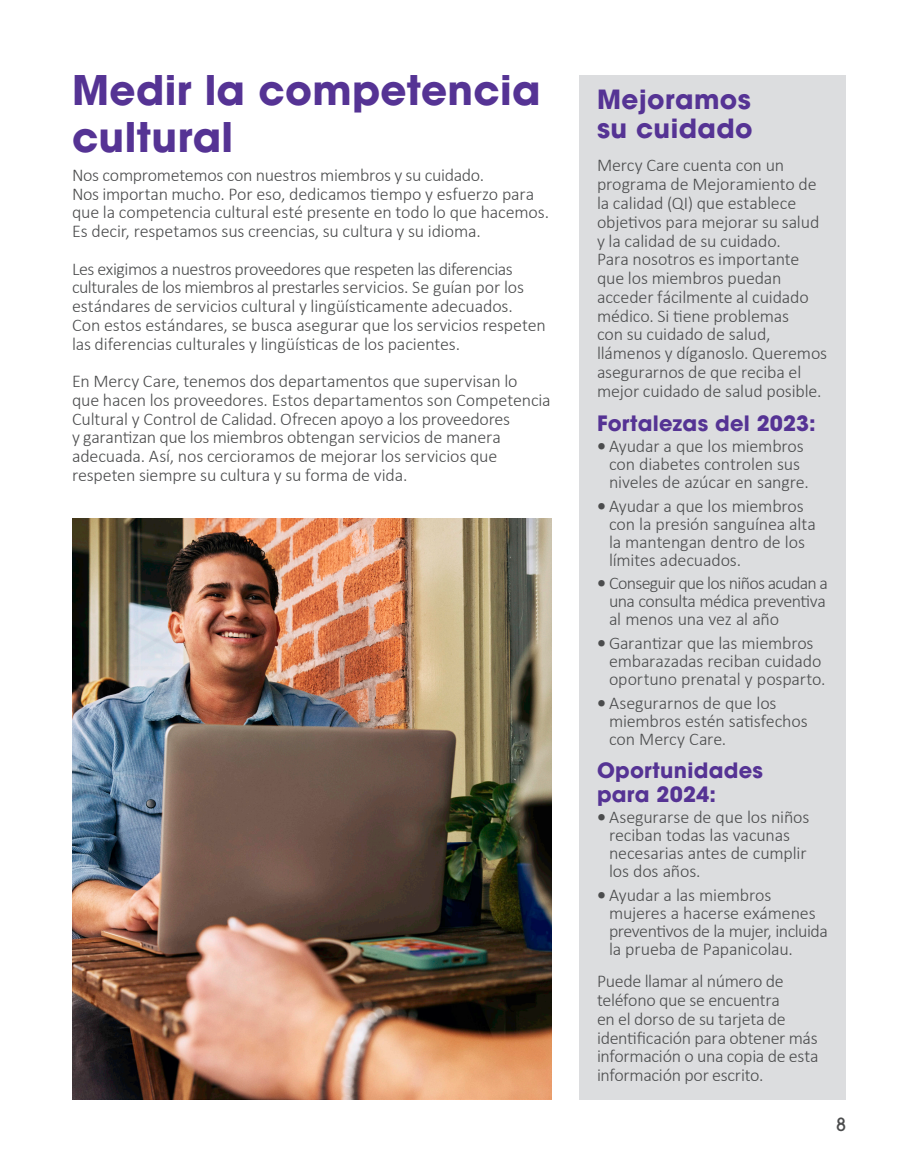
<style>
.page{position:relative;width:918px;height:1175px;background:#fff}
.page>*{position:absolute;margin:0;border:0;box-sizing:border-box;transform-origin:0 0}
.t1{font:700 40.5px/46.5px "ITC Avant Garde Pro";letter-spacing:.01em;color:#553394}
.t2{font:700 26.25px/28.5px "ITC Avant Garde Pro";letter-spacing:.015em;color:#553394}
.t3{font:700 21px/24px "ITC Avant Garde Pro";letter-spacing:.01em;color:#553394}
.t4{font:300 18px/18.8px "Calibri";letter-spacing:-.01em;color:#4b4c4d}
.t5{font:500 18px "ITC Avant Garde Pro";color:#4b4c4d}
.s1{font-weight:700}
</style>
<div class="page">
<div style="left:579px;top:75px;width:267px;height:1025px;background:#dcdddf"></div>
<img style="left:72px;top:518px;width:480px;height:581px">
<h2 class="t1" style="left:72px;top:66px;width:470px">Medir la competencia cultural</h2>
<p class="t4" style="left:72px;top:165px;width:479px">Nos comprometemos con nuestros miembros y su cuidado.<br>Nos importan mucho. Por eso, dedicamos tiempo y esfuerzo para que la competencia cultural esté presente en todo lo que hacemos.<br>Es decir, respetamos sus creencias, su cultura y su idioma.</p>
<p class="t4" style="left:72px;top:259px;width:475px">Les exigimos a nuestros proveedores que respeten las diferencias culturales de los miembros al prestarles servicios. Se guían por los estándares de servicios cultural y lingüísticamente adecuados.<br>Con estos estándares, se busca asegurar que los servicios respeten las diferencias culturales y lingüísticas de los pacientes.</p>
<p class="t4" style="left:72px;top:371px;width:480px">En Mercy Care, tenemos dos departamentos que supervisan lo<br>que hacen los proveedores. Estos departamentos son Competencia Cultural y Control de Calidad. Ofrecen apoyo a los proveedores<br>y garantizan que los miembros obtengan servicios de manera adecuada. Así, nos cercioramos de mejorar los servicios que respeten siempre su cultura y su forma de vida.</p>
<h3 class="t2" style="left:597px;top:85px;width:157px">Mejoramos su cuidado</h3>
<p class="t4" style="left:597px;top:156px;width:232px">Mercy Care cuenta con un programa de Mejoramiento de la calidad (QI) que establece objetivos para mejorar su salud y la calidad de su cuidado.<br>Para nosotros es importante que los miembros puedan acceder fácilmente al cuidado médico. Si tiene problemas<br>con su cuidado de salud, llámenos y díganoslo. Queremos asegurarnos de que reciba el mejor cuidado de salud posible.</p>
<h3 class="t3" style="left:597px;top:411px;width:220px">Fortalezas del 2023:</h3>
<p class="t4" style="left:609px;top:437px;width:201px;line-height:18px;text-indent:-12px"><span class="s1">•</span> Ayudar a que los miembros con diabetes controlen sus niveles de azúcar en sangre.</p>
<p class="t4" style="left:609px;top:496px;width:208px;line-height:18px;text-indent:-12px"><span class="s1">•</span> Ayudar a que los miembros con la presión sanguínea alta la mantengan dentro de los límites adecuados.</p>
<p class="t4" style="left:609px;top:574px;width:221px;line-height:18px;text-align:justify;text-indent:-12px"><span class="s1">•</span> Conseguir que los niños acudan a una consulta médica preventiva al menos una vez al año</p>
<p class="t4" style="left:609px;top:634px;width:218px;line-height:18px;text-indent:-12px"><span class="s1">•</span> Garantizar que las miembros embarazadas reciban cuidado oportuno prenatal y posparto.</p>
<p class="t4" style="left:609px;top:693px;width:200px;line-height:18px;text-indent:-12px"><span class="s1">•</span> Asegurarnos de que los miembros estén satisfechos con Mercy Care.</p>
<h3 class="t3" style="left:597px;top:758px;width:167px">Oportunidades para 2024:</h3>
<p class="t4" style="left:609px;top:808px;width:202px;line-height:18px;text-indent:-12px"><span class="s1">•</span> Asegurarse de que los niños reciban todas las vacunas necesarias antes de cumplir los dos años.</p>
<p class="t4" style="left:609px;top:885px;width:220px;line-height:18px;text-indent:-12px"><span class="s1">•</span> Ayudar a las miembros mujeres a hacerse exámenes preventivos de la mujer, incluida la prueba de Papanicolau.</p>
<p class="t4" style="left:597px;top:971px;width:223px">Puede llamar al número de teléfono que se encuentra<br>en el dorso de su tarjeta de identificación para obtener más información o una copia de esta información por escrito.</p>
<p class="t5" style="left:836px;top:1113px;width:11px">8</p>
</div>
